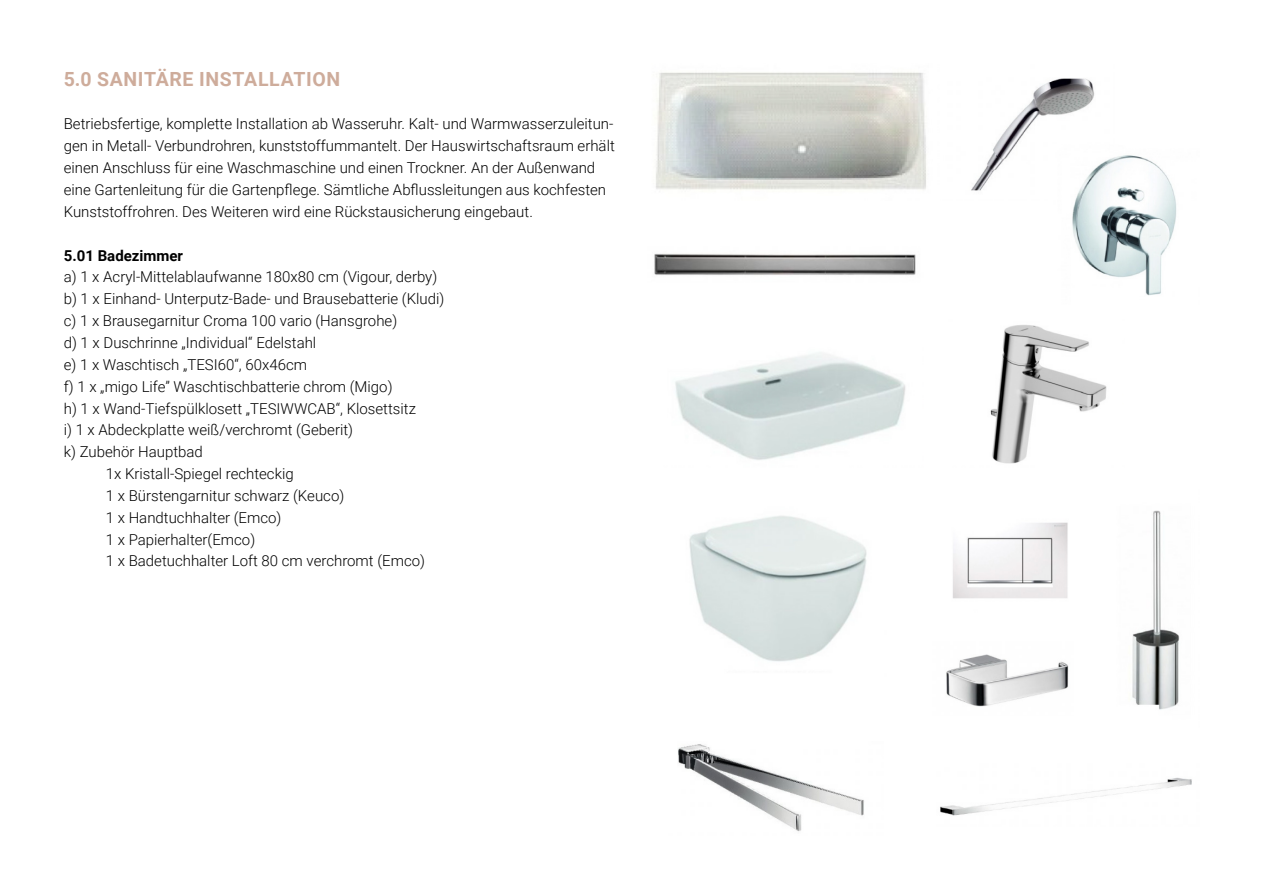
<style>
.page{position:relative;width:1263px;height:893px;background:#fff}
.page>*{position:absolute;margin:0;border:0;box-sizing:border-box;transform-origin:0 0}
.t1{font:700 19.5px "Roboto";letter-spacing:.035em;color:#ceac9b}
.t2{font:300 15px/21.9px "Roboto";color:#000}
.t3{font:700 15px "Roboto";color:#000}
</style>
<div class="page">
<img style="left:656px;top:72px;width:439px;height:119px">
<img style="left:654px;top:253px;width:262px;height:22px">
<img style="left:675px;top:352px;width:231px;height:108px">
<img style="left:990px;top:325px;width:117px;height:139px">
<img style="left:1049px;top:145px;width:128px;height:151px">
<img style="left:689px;top:515px;width:178px;height:147px">
<img style="left:953px;top:522px;width:115px;height:77px">
<img style="left:1132px;top:510px;width:48px;height:200px">
<img style="left:946px;top:654px;width:123px;height:53px">
<img style="left:678px;top:744px;width:186px;height:88px">
<img style="left:940px;top:777px;width:252px;height:39px">
<h1 class="t1" style="left:64px;top:65px;width:278px">5.0 SANITÄRE INSTALLATION</h1>
<p class="t2" style="left:64px;top:113px;width:552px">Betriebsfertige, komplette Installation ab Wasseruhr. Kalt- und Warmwasserzuleitun&shy;gen in Metall- Verbundrohren, kunststoffummantelt. Der Hauswirtschaftsraum erhält einen Anschluss für eine Waschmaschine und einen Trockner. An der Außenwand eine Gartenleitung für die Gartenpflege. Sämtliche Abflussleitungen aus kochfesten Kunststoffrohren. Des Weiteren wird eine Rückstausicherung eingebaut.</p>
<p class="t3" style="left:64px;top:245px;width:121px">5.01 Badezimmer</p>
<p class="t2" style="left:64px;top:265px;width:375px">a) 1 x Acryl-Mittelablaufwanne 180x80 cm (Vigour, derby)</p>
<p class="t2" style="left:64px;top:287px;width:382px">b) 1 x Einhand- Unterputz-Bade- und Brausebatterie (Kludi)</p>
<p class="t2" style="left:64px;top:309px;width:335px">c) 1 x Brausegarnitur Croma 100 vario (Hansgrohe)</p>
<p class="t2" style="left:64px;top:331px;width:254px">d) 1 x Duschrinne „Individual“ Edelstahl</p>
<p class="t2" style="left:64px;top:353px;width:245px">e) 1 x Waschtisch „TESI60“, 60x46cm</p>
<p class="t2" style="left:64px;top:375px;width:330px">f) 1 x „migo Life” Waschtischbatterie chrom (Migo)</p>
<p class="t2" style="left:64px;top:397px;width:354px">h) 1 x Wand-Tiefspülklosett „TESIWWCAB“, Klosettsitz</p>
<p class="t2" style="left:64px;top:418px;width:291px">i) 1 x Abdeckplatte weiß/verchromt (Geberit)</p>
<p class="t2" style="left:64px;top:440px;width:141px">k) Zubehör Hauptbad</p>
<p class="t2" style="left:106px;top:462px;width:189px">1x Kristall-Spiegel rechteckig</p>
<p class="t2" style="left:106px;top:484px;width:240px">1 x Bürstengarnitur schwarz (Keuco)</p>
<p class="t2" style="left:106px;top:506px;width:177px">1 x Handtuchhalter (Emco)</p>
<p class="t2" style="left:106px;top:528px;width:151px">1 x Papierhalter(Emco)</p>
<p class="t2" style="left:106px;top:550px;width:321px">1 x Badetuchhalter Loft 80 cm verchromt (Emco)</p>
</div>
